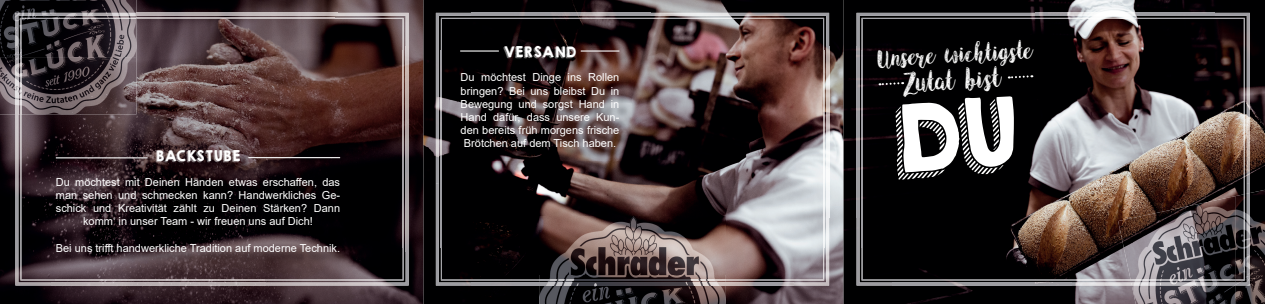
<style>
.page{position:relative;width:1265px;height:304px;background:#fff}
.page>*{position:absolute;margin:0;border:0;box-sizing:border-box;transform-origin:0 0}
.t1{font:27.5px "Angeline Vintage";color:#fff}
.t2{font:25px "Angeline Vintage";color:#fff}
.t3{font:13.2px "KGHAPPY";color:#fff}
.t4{font:11px/13.2px "Arial";color:#fff;text-align:justify}
</style>
<div class="page">
<img style="left:0;top:0;width:1264px;height:303px">
<img style="left:1123px;top:246px;width:112px;height:57px">
<img style="left:1235px;top:189px;width:29px;height:114px">
<img style="left:1117px;top:196px;width:118px;height:50px">
<img style="left:0;top:0;width:136px;height:114px">
<img style="left:856px;top:13px;width:179px;height:34px">
<img style="left:1035px;top:13px;width:178px;height:3px">
<img style="left:1213px;top:13px;width:36px;height:170px">
<img style="left:856px;top:47px;width:3px;height:170px">
<svg style="left:1246px;top:183px;width:3px;height:10px"></svg>
<img style="left:856px;top:217px;width:36px;height:68px">
<img style="left:892px;top:282px;width:239px;height:3px">
<img style="left:1131px;top:254px;width:118px;height:31px">
<img style="left:1246px;top:193px;width:3px;height:61px">
<img style="left:861px;top:18px;width:383px;height:33px">
<img style="left:861px;top:51px;width:1px;height:196px">
<img style="left:1243px;top:50px;width:1px;height:201px">
<img style="left:861px;top:247px;width:209px;height:33px">
<img style="left:1070px;top:279px;width:60px;height:1px">
<img style="left:1130px;top:251px;width:114px;height:29px">
<img style="left:136px;top:13px;width:201px;height:3px">
<img style="left:337px;top:13px;width:71px;height:34px">
<img style="left:405px;top:47px;width:3px;height:204px">
<img style="left:15px;top:114px;width:36px;height:171px">
<img style="left:51px;top:282px;width:214px;height:3px">
<img style="left:265px;top:251px;width:143px;height:34px">
<img style="left:15px;top:13px;width:121px;height:34px">
<img style="left:15px;top:46px;width:3px;height:68px">
<img style="left:136px;top:18px;width:198px;height:1px">
<img style="left:334px;top:18px;width:69px;height:33px">
<img style="left:402px;top:50px;width:1px;height:197px">
<img style="left:20px;top:114px;width:35px;height:166px">
<img style="left:55px;top:279px;width:209px;height:1px">
<img style="left:264px;top:247px;width:139px;height:33px">
<img style="left:20px;top:18px;width:116px;height:32px">
<img style="left:20px;top:50px;width:1px;height:64px">
<img style="left:650px;top:13px;width:179px;height:34px">
<img style="left:471px;top:13px;width:179px;height:3px">
<img style="left:436px;top:13px;width:35px;height:272px">
<img style="left:826px;top:47px;width:3px;height:170px">
<img style="left:793px;top:217px;width:36px;height:68px">
<img style="left:471px;top:282px;width:322px;height:3px">
<img style="left:441px;top:18px;width:383px;height:33px">
<img style="left:823px;top:50px;width:1px;height:197px">
<img style="left:441px;top:50px;width:1px;height:197px">
<img style="left:725px;top:247px;width:99px;height:33px">
<img style="left:441px;top:247px;width:98px;height:33px">
<svg style="left:1008px;top:74px;width:24px;height:5px"></svg>
<svg style="left:879px;top:81px;width:24px;height:5px"></svg>
<img style="left:462px;top:47px;width:169px;height:113px">
<hr style="left:580px;top:50px;width:39px;height:1px;background:#fff">
<hr style="left:460px;top:50px;width:39px;height:1px;background:#fff">
<img style="left:58px;top:151px;width:294px;height:113px">
<hr style="left:56px;top:157px;width:92px;height:1px;background:#fff">
<hr style="left:248px;top:157px;width:92px;height:1px;background:#fff">
<img style="left:539px;top:216px;width:186px;height:87px">
<img style="left:539px;top:279px;width:186px;height:1px">
<div style="left:893px;top:95px;width:123px;height:84px;background:#000001"></div>
<p class="t3" style="left:155px;top:145px;width:86px">BACKSTUBE</p>
<p class="t4" style="left:56px;top:175px;width:286px;text-align:center">Du möchtest mit Deinen Händen etwas erschaffen, das man sehen und schmecken kann? Handwerkliches Ge&shy;schick und Kreativität zählt zu Deinen Stärken? Dann komm‘ in unser Team - wir freuen uns auf Dich!</p>
<p class="t4" style="left:56px;top:241px;width:286px">Bei uns trifft handwerkliche Tradition auf moderne Technik.</p>
<p class="t3" style="left:503px;top:41px;width:75px">VERSAND</p>
<p class="t4" style="left:460px;top:71px;width:160px">Du möchtest Dinge ins Rollen bringen? Bei uns bleibst Du in Bewegung und sorgst Hand in Hand dafür, dass unsere Kun&shy;den bereits früh morgens frische Brötchen auf dem Tisch haben.</p>
<h2 class="t2" style="left:876px;top:42px;width:155px;rotate:-3deg">Unsere wichtigste</h2>
<h1 class="t1" style="left:901px;top:65px;width:99px;rotate:-3deg">Zutat bist</h1>
</div>
